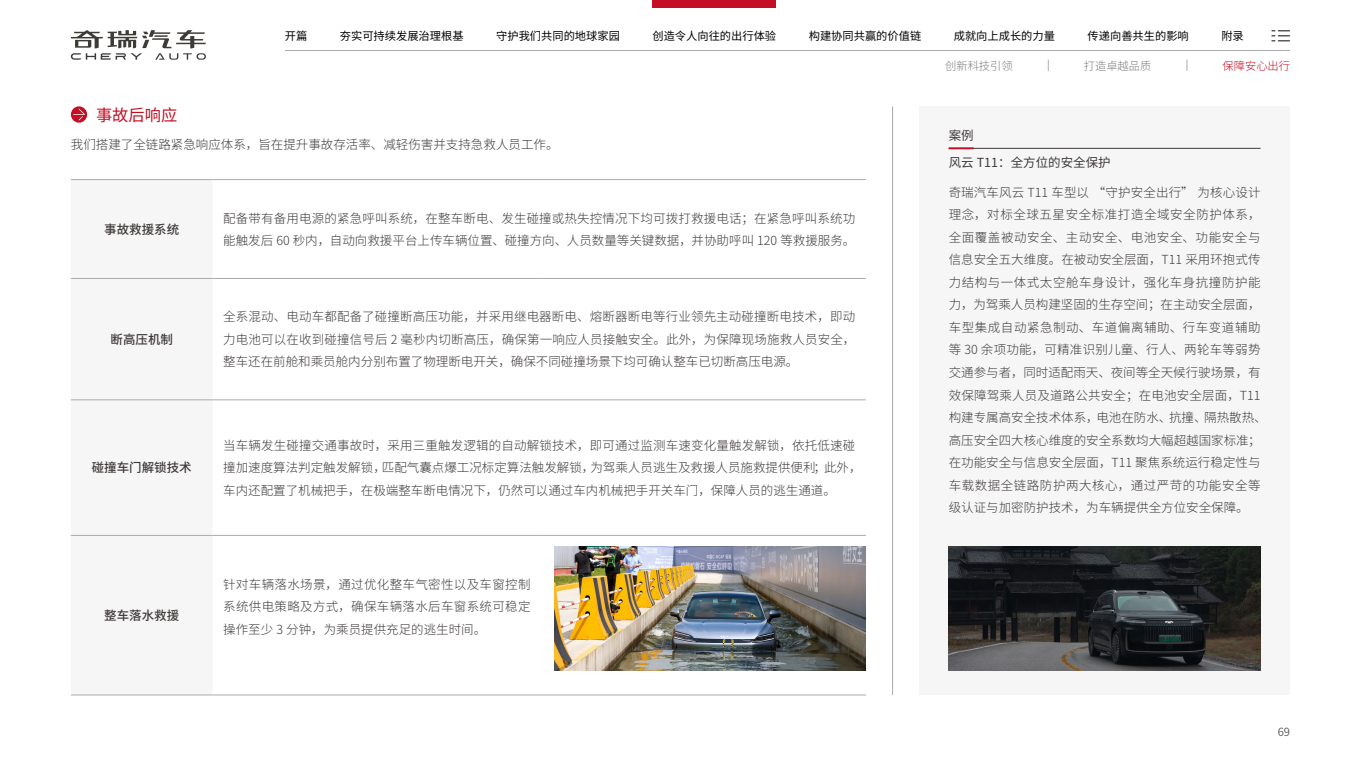
<style>
.page{position:relative;width:1361px;height:766px;background:#fff}
.page>*{position:absolute;margin:0;border:0;box-sizing:border-box;transform-origin:0 0}
.t1{font:16.25px "Source Han Sans CN";color:#c30e23}
.t2{font:300 12.5px/22.5px "Source Han Sans CN";color:#3e3a39}
.t3{font:500 12.5px "Source Han Sans CN";color:#3e3a39}
.t4{font:12.5px/27px "Source Han Sans CN";color:#3e3a39}
.t5{font:11.25px "Source Han Sans SC";color:#000}
.t6{font:300 11.25px "Source Han Sans SC";color:#7d7d7d}
.t7{font:300 11.25px "Source Han Sans SC";color:#c30e23}
.t8{font:11.25px "Source Han Sans SC";color:#575554}
</style>
<div class="page">
<div style="left:71px;top:180px;width:142px;height:355px;background:#f6f6f6"></div>
<hr style="left:71px;top:179px;width:142px;height:1px;background:#ababab">
<hr style="left:213px;top:179px;width:328px;height:1px;background:#ababab">
<hr style="left:541px;top:179px;width:325px;height:1px;background:#ababab">
<hr style="left:71px;top:278px;width:142px;height:1px;background:#ababab">
<hr style="left:213px;top:278px;width:328px;height:1px;background:#ababab">
<hr style="left:541px;top:278px;width:325px;height:1px;background:#ababab">
<hr style="left:71px;top:399px;width:142px;height:1px;background:#ababab">
<hr style="left:213px;top:399px;width:328px;height:1px;background:#ababab">
<hr style="left:541px;top:399px;width:325px;height:1px;background:#ababab">
<hr style="left:71px;top:535px;width:142px;height:1px;background:#ababab">
<hr style="left:213px;top:535px;width:328px;height:1px;background:#ababab">
<hr style="left:541px;top:535px;width:325px;height:1px;background:#ababab">
<hr style="left:71px;top:694px;width:142px;height:1px;background:#ababab">
<hr style="left:213px;top:694px;width:328px;height:1px;background:#ababab">
<hr style="left:541px;top:694px;width:325px;height:1px;background:#ababab">
<svg style="left:71px;top:106px;width:16px;height:17px"></svg>
<svg style="left:73px;top:109px;width:12px;height:11px"></svg>
<div style="left:919px;top:106px;width:371px;height:588px;background:#f6f6f6"></div>
<hr style="left:948px;top:148px;width:312px;height:1px;background:#3e3a39">
<hr style="left:948px;top:147px;width:25px;height:2px;background:#c30e23">
<img style="left:948px;top:546px;width:312px;height:124px">
<img style="left:554px;top:546px;width:312px;height:124px">
<hr style="left:892px;top:106px;width:1px;height:588px;background:#ababab">
<svg style="left:71px;top:30px;width:135px;height:30px"></svg>
<hr style="left:285px;top:50px;width:1005px;height:1px;background:#ababab">
<div style="left:652px;top:0;width:124px;height:7px;background:#c30e23"></div>
<svg style="left:1272px;top:30px;width:17px;height:11px"></svg>
<p class="t5" style="left:285px;top:30px;width:24px">开篇</p>
<p class="t5" style="left:340px;top:30px;width:125px">夯实可持续发展治理根基</p>
<p class="t5" style="left:496px;top:30px;width:125px">守护我们共同的地球家园</p>
<p class="t5" style="left:652px;top:30px;width:125px">创造令人向往的出行体验</p>
<p class="t5" style="left:809px;top:30px;width:114px">构建协同共赢的价值链</p>
<p class="t5" style="left:954px;top:30px;width:103px">成就向上成长的力量</p>
<p class="t5" style="left:1087px;top:30px;width:103px">传递向善共生的影响</p>
<p class="t5" style="left:1221px;top:30px;width:24px">附录</p>
<h1 class="t1" style="left:96px;top:105px;width:83px">事故后响应</h1>
<p class="t2" style="left:71px;top:133px;width:489px">我们搭建了全链路紧急响应体系，旨在提升事故存活率、减轻伤害并支持急救人员工作。</p>
<p class="t3" style="left:104px;top:222px;width:76px">事故救援系统</p>
<p class="t2" style="left:223px;top:207px;width:633px">配备带有备用电源的紧急呼叫系统，在整车断电、发生碰撞或热失控情况下均可拨打救援电话；在紧急呼叫系统功能触发后 60 秒内，自动向救援平台上传车辆位置、碰撞方向、人员数量等关键数据，并协助呼叫 120 等救援服务。</p>
<p class="t3" style="left:110px;top:332px;width:64px">断高压机制</p>
<p class="t3" style="left:92px;top:460px;width:101px">碰撞车门解锁技术</p>
<p class="t2" style="left:223px;top:306px;width:633px;text-align:justify">全系混动、电动车都配备了碰撞断高压功能，并采用继电器断电、熔断器断电等行业领先主动碰撞断电技术，即动力电池可以在收到碰撞信号后 2 毫秒内切断高压，确保第一响应人员接触安全。此外，为保障现场施救人员安全，整车还在前舱和乘员舱内分别布置了物理断电开关，确保不同碰撞场景下均可确认整车已切断高压电源。</p>
<p class="t2" style="left:223px;top:434px;width:640px">当车辆发生碰撞交通事故时，采用三重触发逻辑的自动解锁技术，即可通过监测车速变化量触发解锁，依托低速碰撞加速度算法判定触发解锁，匹配气囊点爆工况标定算法触发解锁，为驾乘人员逃生及救援人员施救提供便利；此外，车内还配置了机械把手，在极端整车断电情况下，仍然可以通过车内机械把手开关车门，保障人员的逃生通道。</p>
<p class="t3" style="left:104px;top:608px;width:76px">整车落水救援</p>
<p class="t2" style="left:223px;top:572px;width:309px;text-align:justify">针对车辆落水场景，通过优化整车气密性以及车窗控制系统供电策略及方式，确保车辆落水后车窗系统可稳定操作至少 3 分钟，为乘员提供充足的逃生时间。</p>
<p class="t6" style="left:945px;top:59px;width:69px">创新科技引领</p>
<p class="t6" style="left:1084px;top:59px;width:69px">打造卓越品质</p>
<p class="t7" style="left:1222px;top:59px;width:69px">保障安心出行</p>
<p class="t4" style="left:948px;top:122px;width:163px">案例<br>风云 T11：全方位的安全保护</p>
<p class="t2" style="left:948px;top:181px;width:320px">奇瑞汽车风云 T11 车型以 “守护安全出行” 为核心设计理念，对标全球五星安全标准打造全域安全防护体系，全面覆盖被动安全、主动安全、电池安全、功能安全与信息安全五大维度。在被动安全层面，T11 采用环抱式传力结构与一体式太空舱车身设计，强化车身抗撞防护能力，为驾乘人员构建坚固的生存空间；在主动安全层面，车型集成自动紧急制动、车道偏离辅助、行车变道辅助等 30 余项功能，可精准识别儿童、行人、两轮车等弱势交通参与者，同时适配雨天、夜间等全天候行驶场景，有效保障驾乘人员及道路公共安全；在电池安全层面，T11构建专属高安全技术体系，电池在防水、抗撞、隔热散热、高压安全四大核心维度的安全系数均大幅超越国家标准；在功能安全与信息安全层面，T11 聚焦系统运行稳定性与车载数据全链路防护两大核心，通过严苛的功能安全等级认证与加密防护技术，为车辆提供全方位安全保障。</p>
<p class="t8" style="left:1277px;top:725px;width:14px">69</p>
</div>
